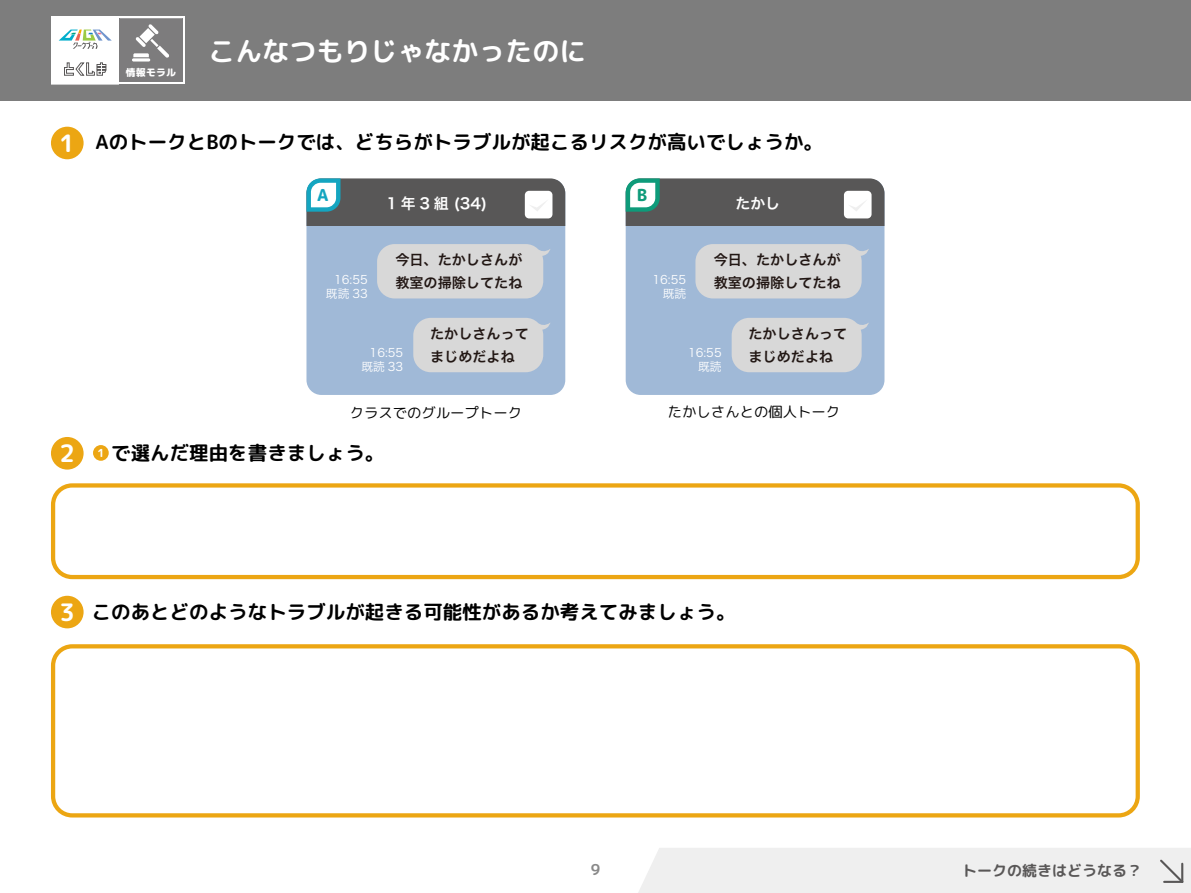
<style>
.page{position:relative;width:1191px;height:893px;background:#fff}
.page>*{position:absolute;margin:0;border:0;box-sizing:border-box;transform-origin:0 0}
.t1{font:27px "rounded mplus 1 p bold";color:#fff}
.t2{font:24px "rounded mplus 1 p bold";color:#fff}
.t3{font:19.5px "rounded mplus 1 p bold";color:#000}
.t4{font:16.5px "rounded mplus 1 p heavy";color:#14a5c0}
.t5{font:16.5px "rounded mplus 1 p heavy";color:#0e9b7a}
.t6{font:15px "rounded mplus 1 p bold";color:#595757}
.t7{font:15px "rounded mplus 1 p bold";color:#898989}
.t8{font:14.85px "Hira Kaku Pro W6";color:#fff}
.t9{font:14.4px "rounded mplus 1 p regular";color:#000}
.t10{font:14.1px/23.1px "Hira Kaku Pro N W6";color:#221714}
.t11{font:11.7px "Hira Kaku Pro N W3";color:#fff}
.t12{font:11.1px "rounded mplus 1 p bold";color:#fff}
.t13{font:9.9px "rounded mplus 1 p heavy";letter-spacing:.025em;color:#fff}
.s1{font-size:24px;color:#fff}
</style>
<div class="page">
<div style="left:638px;top:848px;width:553px;height:45px;background:#efefef"></div>
<div style="left:0;top:0;width:1191px;height:101px;background:#7d7d7d"></div>
<div style="left:51px;top:127px;width:33px;height:32px;background:#eca613;border-radius:50%"></div>
<div style="left:306px;top:226px;width:259px;height:169px;background:#a0b9d7"></div>
<div style="left:306px;top:178px;width:259px;height:48px;background:#585757"></div>
<div style="left:377px;top:244px;width:173px;height:54px;background:#d8d8d8"></div>
<svg style="left:413px;top:318px;width:137px;height:54px;background:#d3d5d7"></svg>
<div style="left:625px;top:226px;width:259px;height:169px;background:#a0b9d7"></div>
<div style="left:625px;top:178px;width:259px;height:48px;background:#585757"></div>
<div style="left:695px;top:244px;width:173px;height:54px;background:#d8d8d8"></div>
<svg style="left:731px;top:318px;width:137px;height:54px;background:#d3d5d7"></svg>
<div style="left:525px;top:191px;width:27px;height:27px;background:#fff;border-radius:4px"></div>
<svg style="left:530px;top:202px;width:15px;height:9px"></svg>
<div style="left:844px;top:191px;width:27px;height:27px;background:#fff;border-radius:4px"></div>
<svg style="left:849px;top:202px;width:16px;height:9px"></svg>
<div style="left:51px;top:437px;width:33px;height:33px;background:#eca613;border-radius:50%"></div>
<div style="left:51px;top:596px;width:33px;height:32px;background:#eca613;border-radius:50%"></div>
<div style="left:51px;top:483px;width:1088px;height:96px;border:4px solid #eca613;border-radius:19px"></div>
<div style="left:51px;top:644px;width:1088px;height:173px;border:4px solid #eca613;border-radius:19px"></div>
<div style="left:93px;top:445px;width:16px;height:16px;background:#eca613;border-radius:50%"></div>
<svg style="left:306px;top:178px;width:34px;height:34px"></svg>
<svg style="left:625px;top:178px;width:34px;height:34px"></svg>
<div style="left:51px;top:17px;width:134px;height:67px;background:#fff"></div>
<svg style="left:58px;top:18px;width:125px;height:64px"></svg>
<p class="t13" style="left:126px;top:65px;width:52px">情報モラル</p>
<h1 class="t1" style="left:208px;top:32px;width:379px">こんなつもりじゃなかったのに</h1>
<p class="t3" style="left:60px;top:128px;width:765px"><span class="s1">1</span> AのトークとBのトークでは、どちらがトラブルが起こるリスクが高いでしょうか。</p>
<p class="t4" style="left:317px;top:183px;width:13px">A</p>
<p class="t5" style="left:637px;top:183px;width:12px">B</p>
<p class="t8" style="left:386px;top:190px;width:102px">1 年 3 組 (34)</p>
<p class="t8" style="left:735px;top:190px;width:46px">たかし</p>
<p class="t2" style="left:60px;top:436px;width:17px">2</p>
<p class="t10" style="left:395px;top:247px;width:129px">今日、たかしさんが教室の掃除してたね</p>
<p class="t10" style="left:430px;top:322px;width:100px">たかしさんってまじめだよね</p>
<p class="t11" style="left:334px;top:269px;width:35px">16:55</p>
<p class="t11" style="left:326px;top:284px;width:43px">既読 33</p>
<p class="t11" style="left:369px;top:342px;width:35px">16:55</p>
<p class="t11" style="left:361px;top:357px;width:43px">既読 33</p>
<p class="t9" style="left:350px;top:402px;width:174px">クラスでのグループトーク</p>
<p class="t3" style="left:92px;top:439px;width:294px">　で選んだ理由を書きましょう。</p>
<p class="t12" style="left:97px;top:445px;width:9px">1</p>
<p class="t10" style="left:713px;top:247px;width:129px">今日、たかしさんが教室の掃除してたね</p>
<p class="t10" style="left:748px;top:322px;width:100px">たかしさんってまじめだよね</p>
<p class="t11" style="left:652px;top:269px;width:35px">16:55</p>
<p class="t11" style="left:662px;top:284px;width:25px">既読</p>
<p class="t11" style="left:688px;top:342px;width:35px">16:55</p>
<p class="t11" style="left:698px;top:357px;width:25px">既読</p>
<p class="t9" style="left:668px;top:402px;width:174px">たかしさんとの個人トーク</p>
<p class="t2" style="left:60px;top:595px;width:17px">3</p>
<p class="t3" style="left:92px;top:598px;width:645px">このあとどのようなトラブルが起きる可能性があるか考えてみましょう。</p>
<p class="t7" style="left:590px;top:858px;width:11px">9</p>
<p class="t6" style="left:962px;top:860px;width:181px">トークの続きはどうなる？</p>
<p class="t7" style="left:586px;top:858px;width:21px">14</p>
</div>
